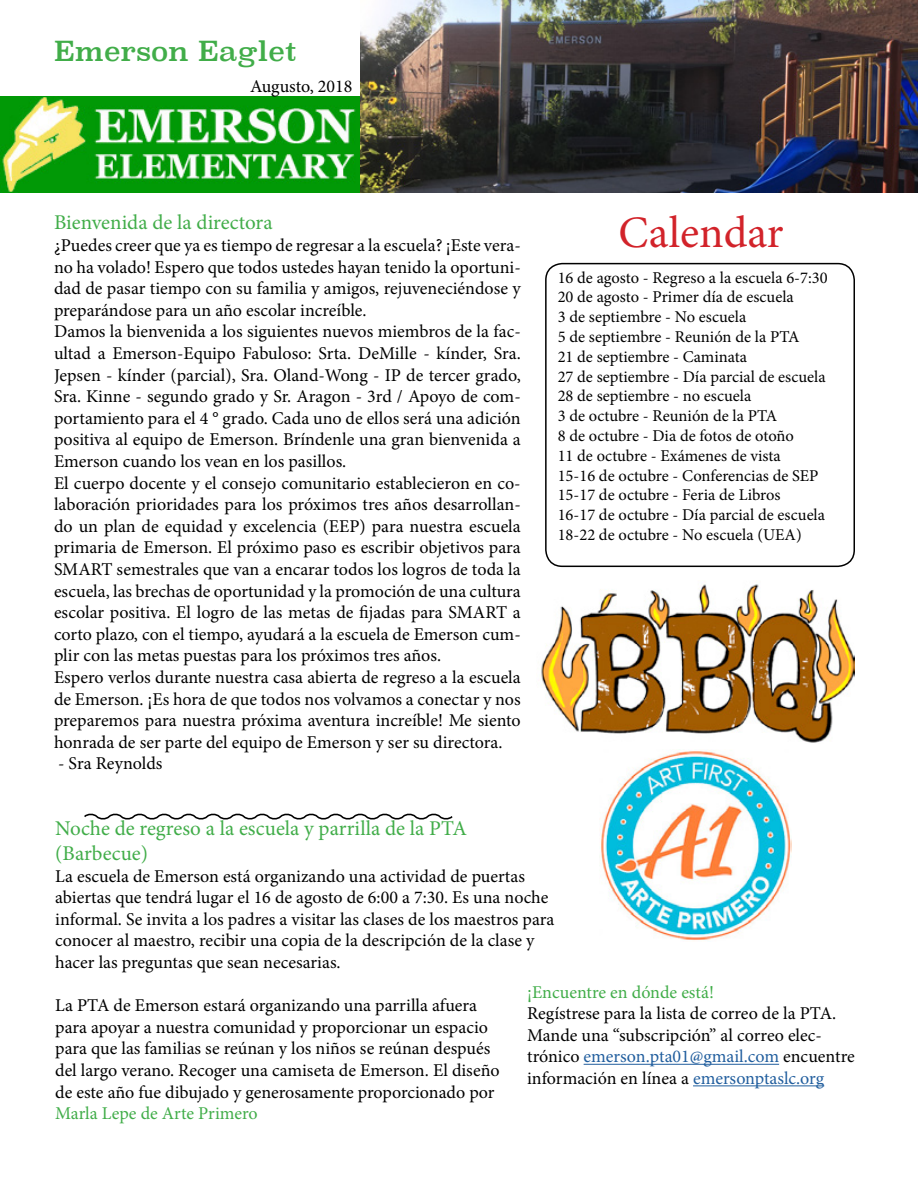
<style>
.page{position:relative;width:918px;height:1188px;background:#fff}
.page>*{position:absolute;margin:0;border:0;box-sizing:border-box;transform-origin:0 0}
.t1{font:45px "Minion Pro";color:#d2232a}
.t2{font:27px "Superclarendon";color:#41ad49}
.t3{font:21px/25.2px "Minion Pro";color:#41ad49}
.t4{font:18px/21.6px "Minion Pro";color:#000}
.t5{font:18px "Minion Pro";color:#41ad49}
.t6{font:16.5px/19.8px "Minion Pro";color:#000}
.s1{color:#215e9e}
</style>
<div class="page">
<img style="left:360px;top:0;width:558px;height:193px">
<img style="left:0;top:97px;width:360px;height:96px">
<div style="left:545px;top:263px;width:310px;height:304px;border:2px solid #000;border-radius:16px"></div>
<svg style="left:84px;top:813px;width:369px;height:7px"></svg>
<img style="left:600px;top:749px;width:191px;height:191px">
<hr style="left:584px;top:1064px;width:195px;height:1px;background:#215e9e">
<hr style="left:693px;top:1085px;width:131px;height:1px;background:#215e9e">
<img style="left:541px;top:580px;width:314px;height:163px">
<h2 class="t2" style="left:54px;top:32px;width:244px">Emerson Eaglet</h2>
<p class="t4" style="left:250px;top:76px;width:104px">Augusto, 2018</p>
<p class="t3" style="left:54px;top:210px;width:220px">Bienvenida de la directora</p>
<p class="t4" style="left:54px;top:235px;width:468px">¿Puedes creer que ya es tiempo de regresar a la escuela? ¡Este vera&shy;no ha volado! Espero que todos ustedes hayan tenido la oportuni&shy;dad de pasar tiempo con su familia y amigos, rejuveneciéndose y preparándose para un año escolar increíble.<br>Damos la bienvenida a los siguientes nuevos miembros de la fac&shy;ultad a Emerson-Equipo Fabuloso: Srta. DeMille - kínder, Sra.<br>Jepsen - kínder (parcial), Sra. Oland-Wong - IP de tercer grado, Sra. Kinne - segundo grado y Sr. Aragon - 3rd / Apoyo de com&shy;portamiento para el 4 ° grado. Cada uno de ellos será una adición positiva al equipo de Emerson. Bríndenle una gran bienvenida a Emerson cuando los vean en los pasillos.<br>El cuerpo docente y el consejo comunitario establecieron en co&shy;laboración prioridades para los próximos tres años desarrollan&shy;do un plan de equidad y excelencia (EEP) para nuestra escuela primaria de Emerson. El próximo paso es escribir objetivos para SMART semestrales que van a encarar todos los logros de toda la escuela, las brechas de oportunidad y la promoción de una cultura escolar positiva. El logro de las metas de fijadas para SMART a corto plazo, con el tiempo, ayudará a la escuela de Emerson cum&shy;plir con las metas puestas para los próximos tres años.<br>Espero verlos durante nuestra casa abierta de regreso a la escuela de Emerson. ¡Es hora de que todos nos volvamos a conectar y nos preparemos para nuestra próxima aventura increíble! Me siento honrada de ser parte del equipo de Emerson y ser su directora.</p>
<p class="t4" style="left:58px;top:753px;width:106px">- Sra Reynolds</p>
<h1 class="t1" style="left:619px;top:202px;width:167px">Calendar</h1>
<p class="t6" style="left:558px;top:268px;width:272px">16 de agosto - Regreso a la escuela 6-7:30<br>20 de agosto - Primer día de escuela<br>3 de septiembre - No escuela<br>5 de septiembre - Reunión de la PTA<br>21 de septiembre - Caminata<br>27 de septiembre - Día parcial de escuela 28 de septiembre - no escuela<br>3 de octubre - Reunión de la PTA<br>8 de octubre - Dia de fotos de otoño<br>11 de octubre - Exámenes de vista<br>15-16 de octubre - Conferencias de SEP 15-17 de octubre - Feria de Libros<br>16-17 de octubre - Día parcial de escuela 18-22 de octubre - No escuela (UEA)</p>
<p class="t3" style="left:55px;top:816px;width:413px">Noche de regreso a la escuela y parrilla de la PTA (Barbecue)</p>
<p class="t4" style="left:55px;top:865px;width:501px">La escuela de Emerson está organizando una actividad de puertas abiertas que tendrá lugar el 16 de agosto de 6:00 a 7:30. Es una noche informal. Se invita a los padres a visitar las clases de los maestros para conocer al maestro, recibir una copia de la descripción de la clase y hacer las preguntas que sean necesarias.</p>
<p class="t4" style="left:55px;top:995px;width:446px">La PTA de Emerson estará organizando una parrilla afuera para apoyar a nuestra comunidad y proporcionar un espacio para que las familias se reúnan y los niños se reúnan después del largo verano. Recoger una camiseta de Emerson. El diseño de este año fue dibujado y generosamente proporcionado por</p>
<p class="t5" style="left:55px;top:1101px;width:204px">Marla Lepe de Arte Primero</p>
<p class="t5" style="left:527px;top:980px;width:188px">¡Encuentre en dónde está!</p>
<p class="t4" style="left:527px;top:1003px;width:329px">Regístrese para la lista de correo de la PTA.<br>Mande una “subscripción” al correo elec&shy;trónico <span class="s1">emerson.pta01@gmail.com</span> encuentre información en línea a <span class="s1">emersonptaslc.org</span></p>
</div>
